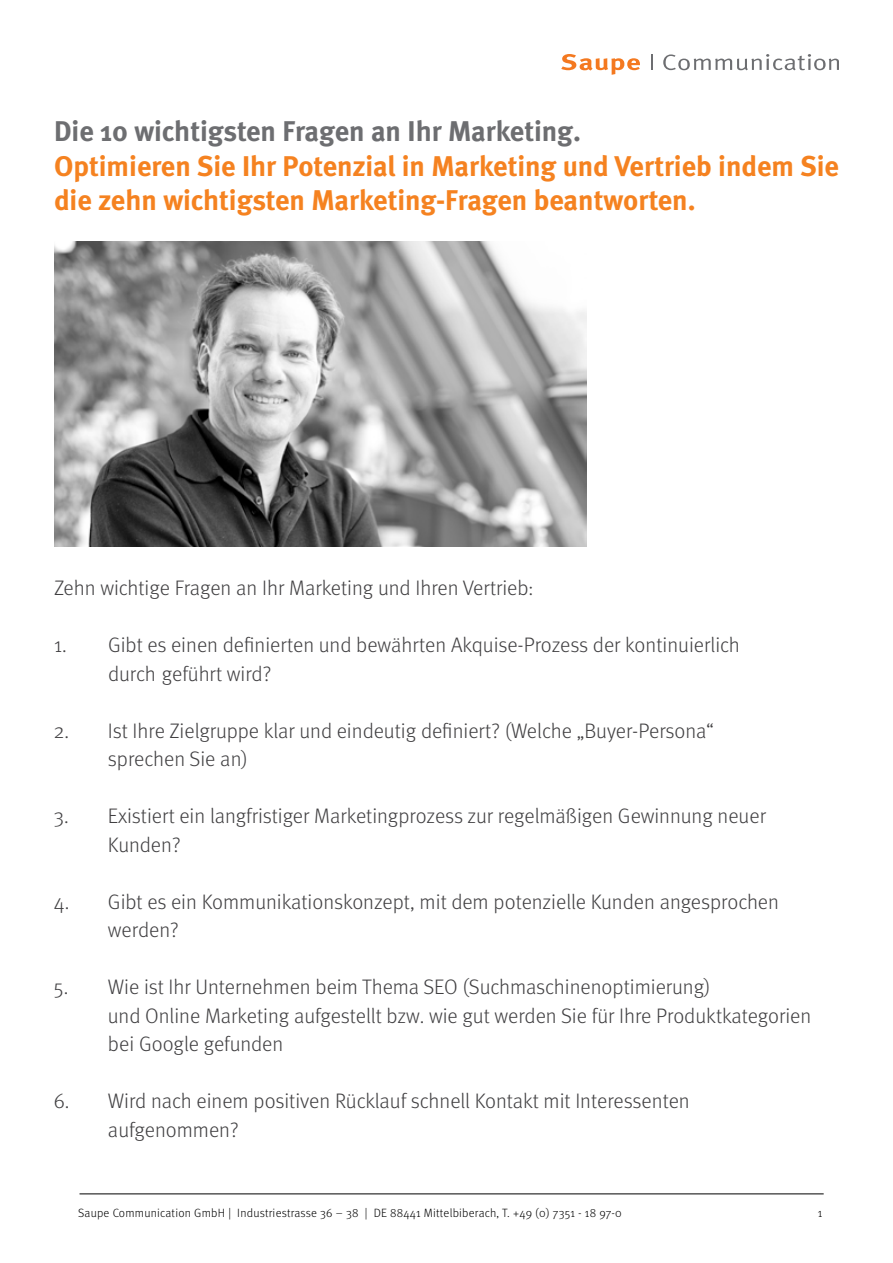
<style>
.page{position:relative;width:893px;height:1263px;background:#fff}
.page>*{position:absolute;margin:0;border:0;box-sizing:border-box;transform-origin:0 0}
.t1{font:700 28.5px/34.2px "Meta";color:#f58220}
.t2{font:700 28.5px "Meta";color:#6d6e71}
.t3{font:300 21px/28.5px "Meta OT";color:#414042}
.t4{font:300 12px "Meta OT";letter-spacing:.02em;color:#000}
</style>
<div class="page">
<hr style="left:80px;top:1193px;width:744px;height:1px;background:#000">
<svg style="left:561px;top:54px;width:79px;height:21px"></svg>
<svg style="left:651px;top:54px;width:1px;height:16px"></svg>
<svg style="left:663px;top:54px;width:176px;height:16px"></svg>
<img style="left:54px;top:241px;width:533px;height:305px">
<h1 class="t2" style="left:54px;top:114px;width:528px">Die 10 wichtigsten Fragen an Ihr Marketing.</h1>
<h1 class="t1" style="left:54px;top:148px;width:786px">Optimieren Sie Ihr Potenzial in Marketing und Vertrieb indem Sie die zehn wichtigsten Marketing-Fragen beantworten.</h1>
<p class="t3" style="left:54px;top:574px;width:481px">Zehn wichtige Fragen an Ihr Marketing und Ihren Vertrieb:</p>
<p class="t3" style="left:108px;top:631px;width:633px;text-indent:-54px">1. Gibt es einen definierten und bewährten Akquise-Prozess der kontinuierlich durch geführt wird?</p>
<p class="t3" style="left:108px;top:717px;width:607px;text-indent:-54px">2. Ist Ihre Zielgruppe klar und eindeutig definiert? (Welche „Buyer-Persona“ sprechen Sie an)</p>
<p class="t3" style="left:108px;top:802px;width:659px;text-indent:-54px">3. Existiert ein langfristiger Marketingprozess zur regelmäßigen Gewinnung neuer<br>Kunden?</p>
<p class="t3" style="left:108px;top:888px;width:672px;text-indent:-54px">4. Gibt es ein Kommunikationskonzept, mit dem potenzielle Kunden angesprochen werden?</p>
<p class="t3" style="left:108px;top:973px;width:705px;text-indent:-54px">5. Wie ist Ihr Unternehmen beim Thema SEO (Suchmaschinenoptimierung)<br>und Online Marketing aufgestellt bzw. wie gut werden Sie für Ihre Produktkategorien bei Google gefunden</p>
<p class="t3" style="left:108px;top:1087px;width:583px;text-indent:-54px">6. Wird nach einem positiven Rücklauf schnell Kontakt mit Interessenten aufgenommen?</p>
<p class="t4" style="left:78px;top:1206px;width:545px">Saupe Communication GmbH | Industriestrasse 36 – 38 | DE 88441 Mittelbiberach, T. +49 (0) 7351 - 18 97-0</p>
<p class="t4" style="left:818px;top:1206px;width:6px">1</p>
</div>
